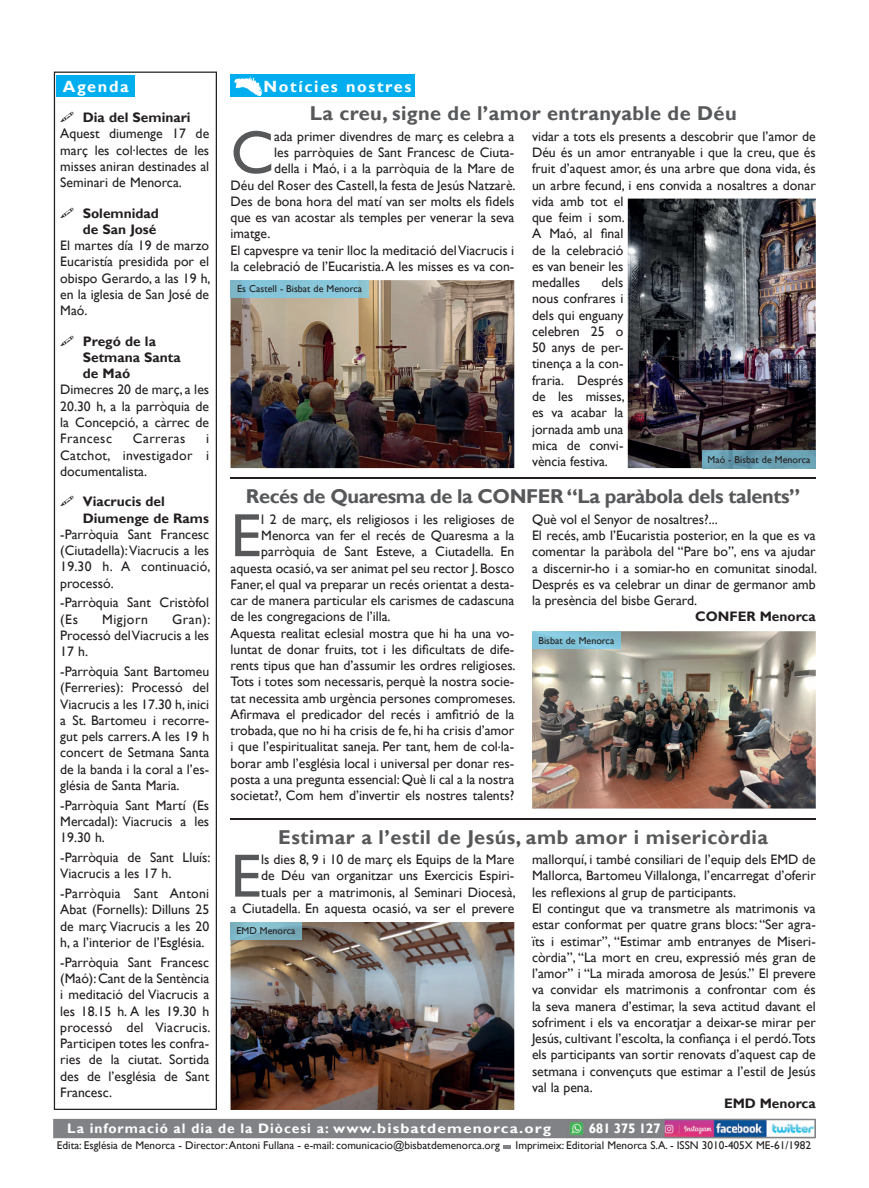
<style>
.page{position:relative;width:869px;height:1188px;background:#fff}
.page>*{position:absolute;margin:0;border:0;box-sizing:border-box;transform-origin:0 0}
.t1{font:61.38px "Gill Sans";color:#57585a}
.t2{font:700 20px "Gill Sans";letter-spacing:.02em;color:#57585a}
.t3{font:700 20px "Gill Sans";letter-spacing:-.02em;color:#57585a}
.t4{font:700 16.25px "Gill Sans";letter-spacing:.1em;color:#fff}
.t5{font:13.75px/16.2px "Gill Sans";color:#231f20;text-align:justify}
.t6{font:700 13.75px/16.2px "Gill Sans";color:#231f20}
.t7{font:700 13.75px "Gill Sans";letter-spacing:.07em;color:#fff}
.t8{font:700 13.75px "Gill Sans";letter-spacing:-.03em;color:#fff}
.t9{font:13.75px "Gill Sans";letter-spacing:.03em;color:#231f20}
.t10{font:13.75px "Gill Sans";letter-spacing:.04em;color:#231f20}
.t11{font:11.25px "Gill Sans";color:#231f20}
.t12{font:10px "Gill Sans";color:#231f20}
</style>
<div class="page">
<svg style="left:54px;top:71px;width:163px;height:1038px"></svg>
<div style="left:57px;top:75px;width:78px;height:21px;background:#00aeef"></div>
<img style="left:627px;top:198px;width:188px;height:270px">
<hr style="left:230px;top:817px;width:585px;height:2px;background:#231f20">
<div style="left:230px;top:75px;width:185px;height:22px;background:#00aeef"></div>
<img style="left:234px;top:76px;width:28px;height:20px">
<hr style="left:230px;top:477px;width:585px;height:1px;background:#231f20">
<img style="left:532px;top:631px;width:283px;height:177px">
<img style="left:230px;top:922px;width:284px;height:187px">
<img style="left:230px;top:922px;width:71px;height:17px">
<img style="left:532px;top:631px;width:88px;height:17px">
<svg style="left:53px;top:1118px;width:762px;height:19px;background:#8a8992"></svg>
<svg style="left:503px;top:1145px;width:7px;height:2px"></svg>
<img style="left:230px;top:280px;width:284px;height:188px">
<img style="left:702px;top:450px;width:113px;height:18px">
<img style="left:230px;top:280px;width:139px;height:18px">
<svg style="left:61px;top:112px;width:13px;height:10px"></svg>
<svg style="left:61px;top:207px;width:13px;height:11px"></svg>
<svg style="left:61px;top:335px;width:13px;height:11px"></svg>
<svg style="left:61px;top:495px;width:13px;height:11px"></svg>
<p class="t4" style="left:63px;top:76px;width:67px">Agenda</p>
<p class="t6" style="left:83px;top:110px;width:109px">Dia del Seminari</p>
<p class="t5" style="left:60px;top:126px;width:150px">Aquest diumenge 17 de març les col.lectes de les misses aniran destinades al Seminari de Menorca.</p>
<p class="t6" style="left:83px;top:205px;width:78px">Solemnidad de San José</p>
<p class="t5" style="left:60px;top:237px;width:152px">El martes día 19 de marzo Eucaristía presidida por el obispo Gerardo, a las 19 h, en la iglesia de San José de Maó.</p>
<p class="t6" style="left:83px;top:333px;width:99px">Pregó de la<br>Setmana Santa de Maó</p>
<p class="t5" style="left:60px;top:382px;width:150px">Dimecres 20 de març, a les 20.30 h, a la parròquia de la Concepció, a càrrec de Francesc</p>
<p class="t9" style="left:133px;top:430px;width:54px">Carreras</p>
<p class="t5" style="left:60px;top:430px;width:150px;text-indent:146px">i Catchot, investigador i documentalista.</p>
<p class="t6" style="left:83px;top:493px;width:128px">Viacrucis del<br>Diumenge de Rams</p>
<p class="t5" style="left:60px;top:526px;width:152px">-Parròquia Sant Francesc (Ciutadella): Viacrucis a les 19.30 h. A continuació, processó.</p>
<p class="t5" style="left:60px;top:594px;width:150px">-Parròquia Sant Cristòfol (Es</p>
<p class="t5" style="left:60px;top:611px;width:152px;text-indent:112px">Gran):<br>Processó del Viacrucis a les 17 h.</p>
<p class="t5" style="left:60px;top:663px;width:150px">-Parròquia Sant Bartomeu (Ferreries): Processó del Viacrucis a les 17.30 h, inici a St. Bartomeu i recorre&shy;gut pels carrers. A les 19 h concert de Setmana Santa de la banda i la coral a l’es&shy;glésia de Santa Maria.</p>
<p class="t5" style="left:60px;top:797px;width:150px">-Parròquia Sant Martí (Es Mercadal): Viacrucis a les 19.30 h.</p>
<p class="t5" style="left:60px;top:849px;width:152px">-Parròquia de Sant Lluís:<br>Viacrucis a les 17 h.</p>
<p class="t5" style="left:60px;top:885px;width:150px">-Parròquia Sant Antoni Abat (Fornells): Dilluns 25 de març Viacrucis a les 20 h, a l’interior de l’Església.</p>
<p class="t5" style="left:60px;top:953px;width:152px">-Parròquia Sant Francesc (Maó): Cant de la Sentència i meditació del Viacrucis a les 18.15 h. A les 19.30 h processó del Viacrucis.<br>Participen totes les confra&shy;ries de la ciutat. Sortida des de l’església de Sant Francesc.</p>
<p class="t10" style="left:102px;top:611px;width:47px">Migjorn</p>
<p class="t4" style="left:263px;top:76px;width:149px">Notícies nostres</p>
<h2 class="t2" style="left:309px;top:102px;width:428px">La creu, signe de l’amor entranyable de Déu</h2>
<h1 class="t1" style="left:230px;top:117px;width:45px">C</h1>
<p class="t5" style="left:274px;top:128px;width:242px">ada primer divendres de març es celebra a</p>
<p class="t5" style="left:274px;top:144px;width:241px">les parròquies de Sant Francesc de Ciuta-</p>
<p class="t5" style="left:274px;top:161px;width:242px">della i Maó, i a la parròquia de la Mare de</p>
<p class="t5" style="left:230px;top:177px;width:286px">Déu del Roser des Castell, la festa de Jesús Natzarè.</p>
<p class="t5" style="left:230px;top:193px;width:285px">Des de bona hora del matí van ser molts els fidels</p>
<p class="t5" style="left:230px;top:209px;width:285px">que es van acostar als temples per venerar la seva</p>
<p class="t5" style="left:230px;top:226px;width:41px">imatge.</p>
<p class="t5" style="left:230px;top:242px;width:285px">El capvespre va tenir lloc la meditació del Viacrucis i</p>
<p class="t5" style="left:230px;top:258px;width:285px">la celebració de l’Eucaristia. A les misses es va con-</p>
<p class="t12" style="left:237px;top:283px;width:126px">Es Castell - Bisbat de Menorca</p>
<p class="t5" style="left:531px;top:128px;width:285px;text-align:left">vidar a tots els presents a descobrir que l’amor de<br>Déu és un amor entranyable i que la creu, que és fruit d’aquest amor, és una arbre que dona vida, és un arbre fecund, i ens convida a nosaltres a donar vida amb tot el<br>que feim i som.<br>A Maó, al final<br>de la celebració<br>es van beneir les<br>medalles</p>
<p class="t5" style="left:531px;top:274px;width:94px;text-indent:69px">dels nous confrares i dels qui enguany celebren 25 o 50 anys de per&shy;tinença a la con&shy;fraria. Després de les misses, es va acabar la jornada amb una mica de convi&shy;vència festiva.</p>
<p class="t12" style="left:707px;top:453px;width:104px">Maó - Bisbat de Menorca</p>
<h2 class="t3" style="left:246px;top:484px;width:556px">Recés de Quaresma de la CONFER “La paràbola dels talents”</h2>
<h1 class="t1" style="left:230px;top:499px;width:32px">E</h1>
<p class="t5" style="left:261px;top:511px;width:254px">l 2 de març, els religiosos i les religioses de</p>
<p class="t5" style="left:261px;top:527px;width:254px">Menorca van fer el recés de Quaresma a la</p>
<p class="t5" style="left:261px;top:543px;width:254px">parròquia de Sant Esteve, a Ciutadella. En</p>
<p class="t5" style="left:230px;top:560px;width:285px">aquesta ocasió, va ser animat pel seu rector J. Bosco</p>
<p class="t5" style="left:230px;top:576px;width:285px">Faner, el qual va preparar un recés orientat a desta-</p>
<p class="t5" style="left:230px;top:592px;width:285px">car de manera particular els carismes de cadascuna</p>
<p class="t5" style="left:230px;top:608px;width:161px">de les congregacions de l’illa.</p>
<p class="t5" style="left:230px;top:625px;width:285px">Aquesta realitat eclesial mostra que hi ha una vo-</p>
<p class="t5" style="left:230px;top:641px;width:285px">luntat de donar fruits, tot i les dificultats de dife-</p>
<p class="t5" style="left:230px;top:657px;width:286px">rents tipus que han d’assumir les ordres religioses.</p>
<p class="t5" style="left:230px;top:673px;width:285px">Tots i totes som necessaris, perquè la nostra socie-</p>
<p class="t5" style="left:230px;top:690px;width:286px">tat necessita amb urgència persones compromeses.</p>
<p class="t5" style="left:230px;top:706px;width:285px">Afirmava el predicador del recés i amfitrió de la</p>
<p class="t5" style="left:230px;top:722px;width:285px">trobada, que no hi ha crisis de fe, hi ha crisis d’amor</p>
<p class="t5" style="left:230px;top:738px;width:285px">i que l’espiritualitat saneja. Per tant, hem de col.la-</p>
<p class="t5" style="left:230px;top:755px;width:285px">borar amb l’església local i universal per donar res-</p>
<p class="t5" style="left:230px;top:771px;width:285px">posta a una pregunta essencial: Què li cal a la nostra</p>
<p class="t5" style="left:230px;top:787px;width:285px">societat?, Com hem d’invertir els nostres talents?</p>
<p class="t5" style="left:531px;top:511px;width:286px;text-align:left">Què vol el Senyor de nosaltres?...<br>El recés, amb l’Eucaristia posterior, en la que es va comentar la paràbola del “Pare bo”, ens va ajudar a discernir-ho i a somiar-ho en comunitat sinodal.<br>Després es va celebrar un dinar de germanor amb la presència del bisbe Gerard.</p>
<p class="t6" style="left:695px;top:608px;width:122px">CONFER Menorca</p>
<p class="t12" style="left:538px;top:634px;width:77px">Bisbat de Menorca</p>
<h2 class="t2" style="left:278px;top:824px;width:491px">Estimar a l’estil de Jesús, amb amor i misericòrdia</h2>
<p class="t5" style="left:230px;top:851px;width:286px;text-align:right">ls dies 8, 9 i 10 de març els Equips de la Mare<br>de Déu van organitzar uns Exercicis Espiri-<br>tuals per a matrimonis, al Seminari Diocesà,<br>a Ciutadella. En aquesta ocasió, va ser el prevere</p>
<p class="t5" style="left:531px;top:851px;width:285px;text-align:left">mallorquí, i també consiliari de l’equip dels EMD de Mallorca, Bartomeu Villalonga, l’encarregat d’oferir les reflexions al grup de participants.<br>El contingut que va transmetre als matrimonis va estar conformat per quatre grans blocs: “Ser agra&shy;ïts i estimar”, “Estimar amb entranyes de Miseri&shy;còrdia”, “La mort en creu, expressió més gran de l’amor” i “La mirada amorosa de Jesús.” El prevere va convidar els matrimonis a confrontar com és la seva manera d’estimar, la seva actitud davant el sofriment i els va encoratjar a deixar-se mirar per Jesús, cultivant l’escolta, la confiança i el perdó.Tots els participants van sortir renovats d’aquest cap de setmana i convençuts que estimar a l’estil de Jesús val la pena.</p>
<p class="t6" style="left:723px;top:1095px;width:93px">EMD Menorca</p>
<h1 class="t1" style="left:230px;top:840px;width:32px">E</h1>
<p class="t12" style="left:236px;top:924px;width:60px">EMD Menorca</p>
<p class="t7" style="left:67px;top:1119px;width:485px">La informació al dia de la Diòcesi a: www.bisbatdemenorca.org</p>
<p class="t8" style="left:588px;top:1119px;width:73px">681 375 127</p>
<p class="t11" style="left:515px;top:1138px;width:297px">Imprimeix: Editorial Menorca S.A. - ISSN 3010-405X ME-61/1982</p>
<p class="t11" style="left:57px;top:1138px;width:444px">Edita: Església de Menorca - Director: Antoni Fullana - e-mail: comunicacio@bisbatdemenorca.org</p>
</div>
